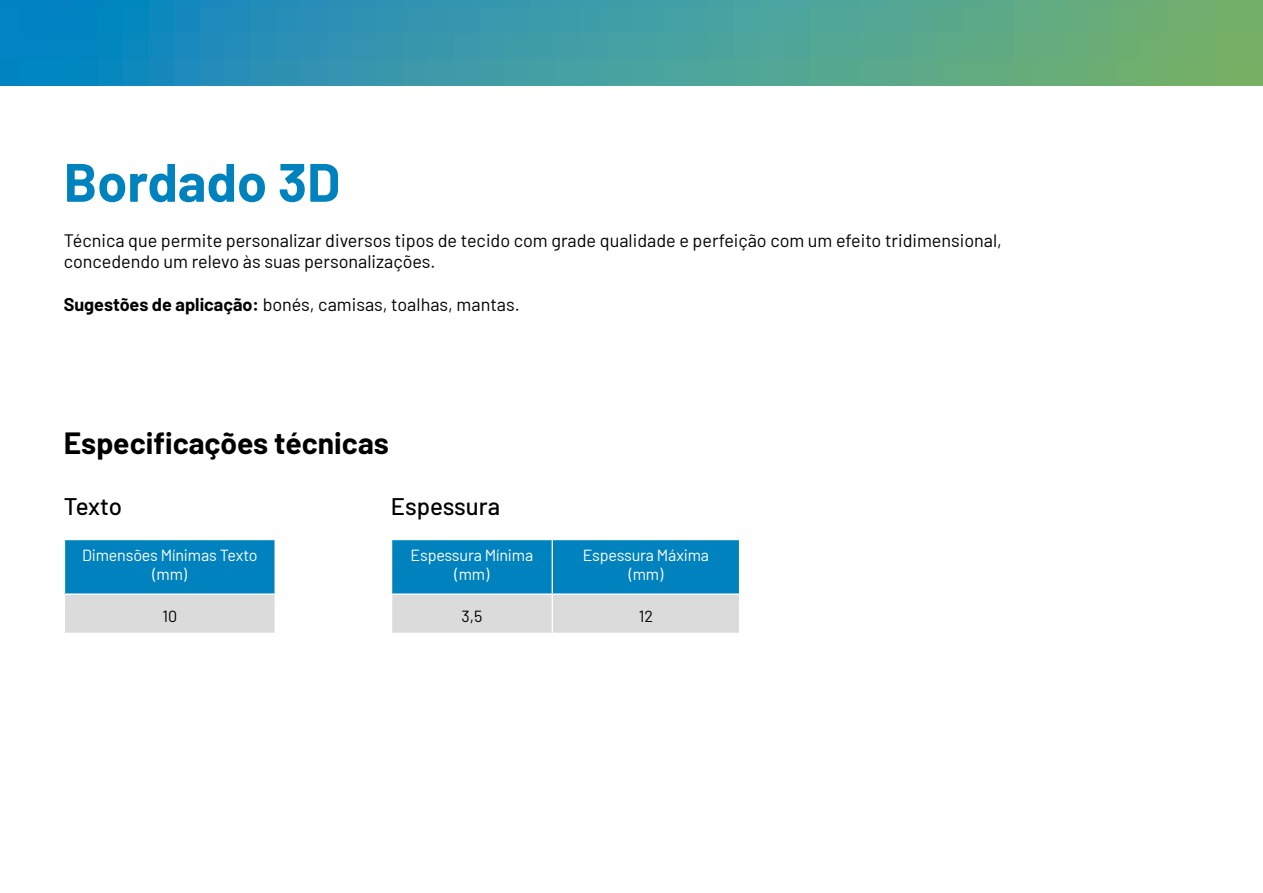
<style>
.page{position:relative;width:1263px;height:893px;background:#fff}
.page>*{position:absolute;margin:0;border:0;box-sizing:border-box;transform-origin:0 0}
.t1{font:700 54px "Barlow";color:#0082be}
.t2{font:700 30px "Barlow";color:#000}
.t3{font:500 24px "Barlow";letter-spacing:-.005em;color:#000}
.t4{font:18px/21.6px "Barlow";color:#000}
.t5{font:16.05px/19.4px "Barlow";letter-spacing:-.01em;color:#fff;text-align:center}
.t6{font:16.05px "Barlow";color:#000}
.s1{font-weight:700}
</style>
<div class="page">
<img style="left:0;top:0;width:1263px;height:85px">
<div style="left:64px;top:539px;width:211px;height:55px;background:#0082be"></div>
<div style="left:64px;top:594px;width:211px;height:39px;background:#dbdbdb"></div>
<hr style="left:64px;top:595px;width:1px;height:38px;background:#fff">
<hr style="left:64px;top:539px;width:212px;height:1px;background:#fff">
<hr style="left:64px;top:540px;width:1px;height:53px;background:#fff">
<hr style="left:64px;top:593px;width:211px;height:2px;background:#fff">
<svg style="left:392px;top:540px;width:347px;height:93px;background:#5ca7ca"></svg>
<hr style="left:552px;top:595px;width:1px;height:38px;background:#fff">
<hr style="left:392px;top:593px;width:160px;height:2px;background:#fff">
<hr style="left:552px;top:593px;width:187px;height:2px;background:#fff">
<hr style="left:552px;top:540px;width:1px;height:53px;background:#fff">
<h1 class="t1" style="left:64px;top:142px;width:278px">Bordado 3D</h1>
<p class="t4" style="left:64px;top:228px;width:940px">Técnica que permite personalizar diversos tipos de tecido com grade qualidade e perfeição com um efeito tridimensional, concedendo um relevo às suas personalizações.</p>
<p class="t4" style="left:64px;top:293px;width:457px"><span class="s1">Sugestões de aplicação:</span> bonés, camisas, toalhas, mantas.</p>
<h2 class="t2" style="left:64px;top:421px;width:327px">Especificações técnicas</h2>
<h3 class="t3" style="left:64px;top:489px;width:60px">Texto</h3>
<h3 class="t3" style="left:391px;top:489px;width:111px">Espessura</h3>
<p class="t5" style="left:82px;top:544px;width:177px">Dimensões Mínimas Texto (mm)</p>
<p class="t6" style="left:163px;top:604px;width:16px">10</p>
<p class="t5" style="left:411px;top:544px;width:124px">Espessura Mínima (mm)</p>
<p class="t5" style="left:583px;top:544px;width:128px">Espessura Máxima (mm)</p>
<p class="t6" style="left:461px;top:604px;width:22px">3,5</p>
<p class="t6" style="left:639px;top:604px;width:16px">12</p>
</div>
